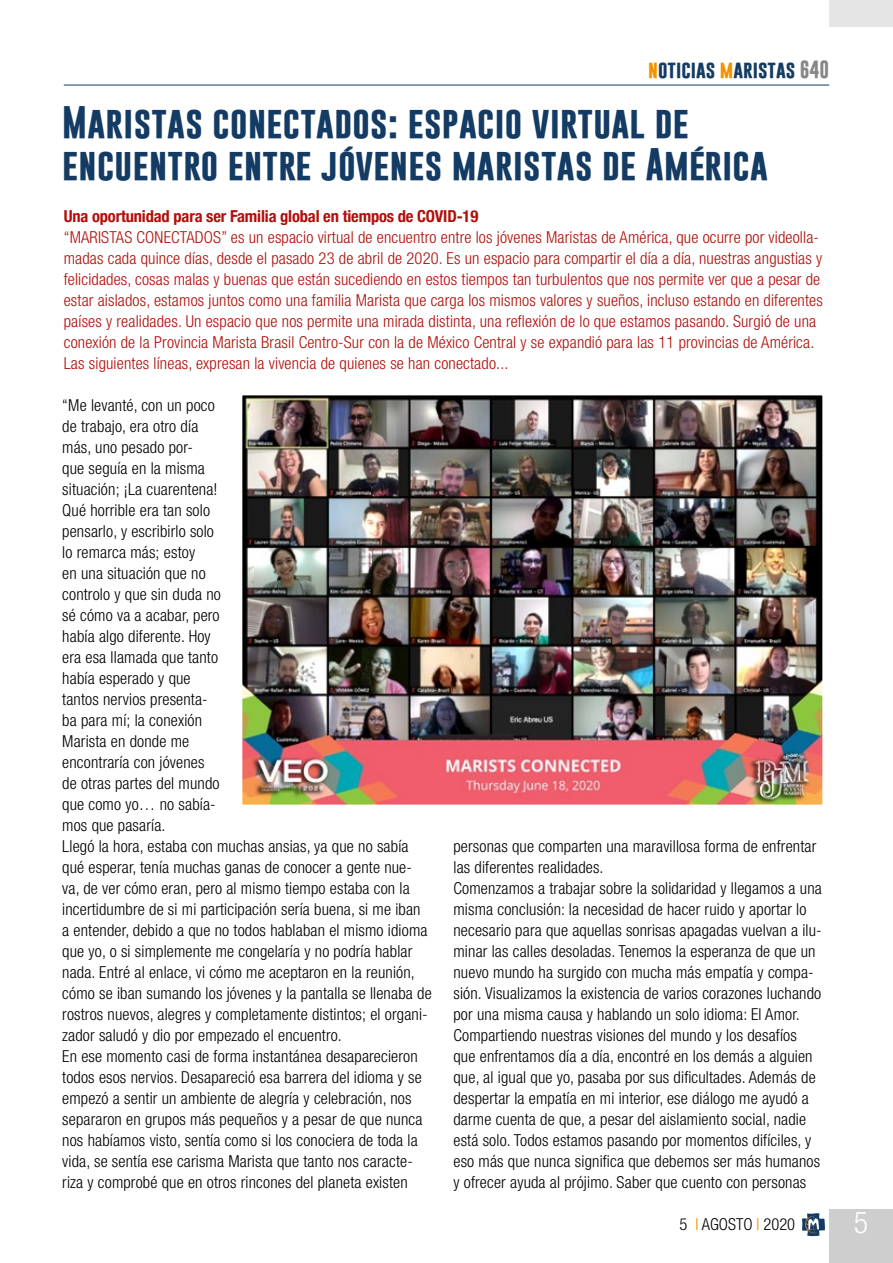
<style>
.page{position:relative;width:893px;height:1263px;background:#fff}
.page>*{position:absolute;margin:0;border:0;box-sizing:border-box;transform-origin:0 0}
.t1{font:700 33px/42px "Gobold";letter-spacing:.01em;color:#133b64}
.t2{font:300 condensed 30px "Helvetica Neue";color:#fff}
.t3{font:700 18px "Gobold";color:#133b64}
.t4{font:300 condensed 16.5px/21px "Helvetica Neue";letter-spacing:.01em;color:#000}
.t5{font:300 condensed 16.5px/21px "Helvetica Neue";letter-spacing:.01em;color:#b00f0a}
.t6{font:700 condensed 16.5px "Helvetica Neue";letter-spacing:-.01em;color:#b00f0a}
.s1{color:#f39200}
.s2{color:#878787}
</style>
<div class="page">
<div style="left:829px;top:1209px;width:64px;height:54px;background:#cfcece"></div>
<hr style="left:64px;top:85px;width:765px;height:1px;background:#133b64">
<svg style="left:802px;top:1213px;width:23px;height:23px"></svg>
<div style="left:829px;top:0;width:64px;height:27px;background:#e6e5e5"></div>
<img style="left:243px;top:396px;width:579px;height:408px">
<div style="left:237px;top:390px;width:591px;height:420px;border:5px solid #fff"></div>
<p class="t3" style="left:648px;top:57px;width:182px"><span class="s1">n</span>oticias <span class="s1">m</span>aristas <span class="s2">640</span></p>
<h1 class="t1" style="left:62px;top:101px;width:707px">Maristas conectados: espacio virtual de encuentro entre jóvenes maristas de América</h1>
<p class="t6" style="left:64px;top:202px;width:416px">Una oportunidad para ser Familia global en tiempos de COVID-19</p>
<p class="t5" style="left:64px;top:227px;width:760px">“MARISTAS CONECTADOS” es un espacio virtual de encuentro entre los jóvenes Maristas de América, que ocurre por videolla&shy;madas cada quince días, desde el pasado 23 de abril de 2020. Es un espacio para compartir el día a día, nuestras angustias y felicidades, cosas malas y buenas que están sucediendo en estos tiempos tan turbulentos que nos permite ver que a pesar de estar aislados, estamos juntos como una familia Marista que carga los mismos valores y sueños, incluso estando en diferentes países y realidades. Un espacio que nos permite una mirada distinta, una reflexión de lo que estamos pasando. Surgió de una conexión de la Provincia Marista Brasil Centro-Sur con la de México Central y se expandió para las 11 provincias de América.<br>Las siguientes líneas, expresan la vivencia de quienes se han conectado...</p>
<p class="t4" style="left:62px;top:395px;width:371px">“Me levanté, con un poco<br>de trabajo, era otro día<br>más, uno pesado por-<br>que seguía en la misma<br>situación; ¡La cuarentena!<br>Qué horrible era tan solo<br>pensarlo, y escribirlo solo<br>lo remarca más; estoy<br>en una situación que no<br>controlo y que sin duda no<br>sé cómo va a acabar, pero<br>había algo diferente. Hoy<br>era esa llamada que tanto<br>había esperado y que<br>tantos nervios presenta-<br>ba para mí; la conexión<br>Marista en donde me<br>encontraría con jóvenes<br>de otras partes del mundo<br>que como yo… no sabía-<br>mos que pasaría.<br>Llegó la hora, estaba con muchas ansias, ya que no sabía qué esperar, tenía muchas ganas de conocer a gente nue&shy;va, de ver cómo eran, pero al mismo tiempo estaba con la incertidumbre de si mi participación sería buena, si me iban a entender, debido a que no todos hablaban el mismo idioma que yo, o si simplemente me congelaría y no podría hablar nada. Entré al enlace, vi cómo me aceptaron en la reunión, cómo se iban sumando los jóvenes y la pantalla se llenaba de rostros nuevos, alegres y completamente distintos; el organi&shy;zador saludó y dio por empezado el encuentro.<br>En ese momento casi de forma instantánea desaparecieron todos esos nervios. Desapareció esa barrera del idioma y se empezó a sentir un ambiente de alegría y celebración, nos separaron en grupos más pequeños y a pesar de que nunca nos habíamos visto, sentía como si los conociera de toda la vida, se sentía ese carisma Marista que tanto nos caracte&shy;riza y comprobé que en otros rincones del planeta existen</p>
<p class="t4" style="left:453px;top:836px;width:370px">personas que comparten una maravillosa forma de enfrentar las diferentes realidades.<br>Comenzamos a trabajar sobre la solidaridad y llegamos a una misma conclusión: la necesidad de hacer ruido y aportar lo necesario para que aquellas sonrisas apagadas vuelvan a ilu&shy;minar las calles desoladas. Tenemos la esperanza de que un nuevo mundo ha surgido con mucha más empatía y compa&shy;sión. Visualizamos la existencia de varios corazones luchando por una misma causa y hablando un solo idioma: El Amor.<br>Compartiendo nuestras visiones del mundo y los desafíos que enfrentamos día a día, encontré en los demás a alguien que, al igual que yo, pasaba por sus dificultades. Además de despertar la empatía en mi interior, ese diálogo me ayudó a darme cuenta de que, a pesar del aislamiento social, nadie está solo. Todos estamos pasando por momentos difíciles, y eso más que nunca significa que debemos ser más humanos y ofrecer ayuda al prójimo. Saber que cuento con personas</p>
<p class="t4" style="left:680px;top:1214px;width:117px">5 <span class="s1">I</span> AGOSTO <span class="s1">I</span> 2020</p>
<h2 class="t2" style="left:854px;top:1205px;width:16px">5</h2>
</div>
